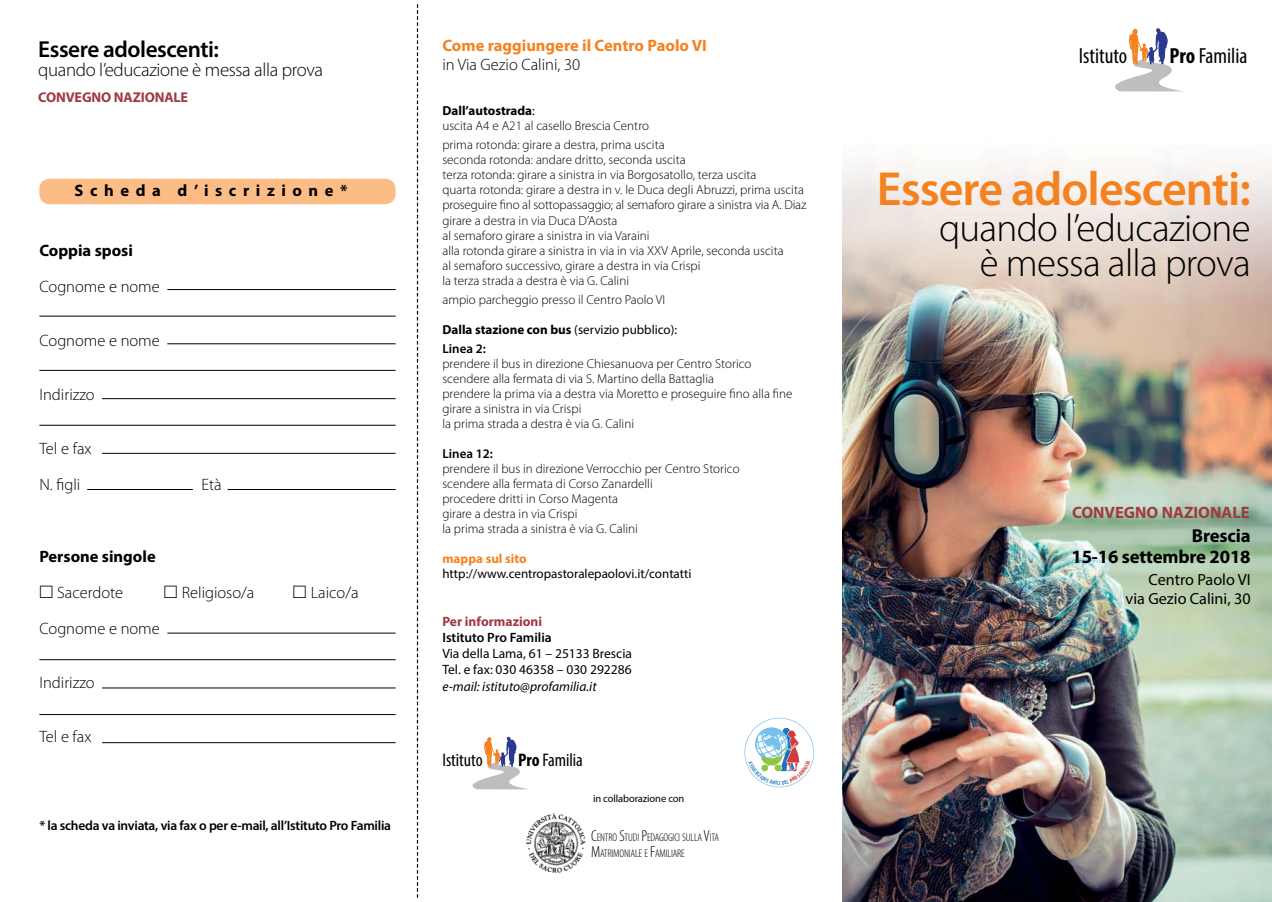
<style>
.page{position:relative;width:1272px;height:902px;background:#fff}
.page>*{position:absolute;margin:0;border:0;box-sizing:border-box;transform-origin:0 0}
.t1{font:600 48px "Myriad Pro";letter-spacing:-.02em;color:#f58220}
.t2{font:300 39px/34.5px "Myriad Pro";letter-spacing:-.02em;color:#000;text-align:right}
.t3{font:600 23.25px "Myriad Pro";letter-spacing:-.02em;color:#000}
.t4{font:condensed 21.9px "Myriad Pro";color:#000}
.t5{font:300 18.9px "Myriad Pro";letter-spacing:-.02em;color:#000}
.t6{font:700 18.75px/21px "Myriad Pro";letter-spacing:-.01em;color:#000;text-align:right}
.t7{font:condensed 18.3px "Myriad Pro";color:#000}
.t8{font:300 16.5px/36px "Myriad Pro";color:#000}
.t9{font:700 16.5px "Myriad Pro";color:#f58220}
.t10{font:700 16.5px "Myriad Pro";color:#000}
.t11{font:700 16.5px "Myriad Pro";letter-spacing:.4em;color:#000}
.t12{font:700 16.5px "Myriad Pro";color:#a03942}
.t13{font:16.2px/18.9px "Myriad Pro";color:#000;text-align:right}
.t14{font:700 14.1px "Myriad Pro";letter-spacing:-.01em;color:#a03942}
.t15{font:600 13.5px "Myriad Pro";letter-spacing:-.02em;color:#000}
.t16{font:13.5px/16.2px "Myriad Pro";color:#000}
.t17{font:italic 13.5px "Myriad Pro";color:#000}
.t18{font:600 13.5px "Myriad Pro";color:#000}
.t19{font:700 13.5px "Myriad Pro";color:#a03942}
.t20{font:300 13.05px/15px "Myriad Pro";color:#000}
.t21{font:700 13.05px/19.2px "Myriad Pro";color:#000}
.t22{font:13.05px "Myriad Pro";color:#000}
.t23{font:700 13.05px "Myriad Pro";color:#f58220}
.t24{font:600 13.05px "Myriad Pro";color:#000}
.t25{font:300 condensed 11.25px/16px "Myriad Pro";letter-spacing:-.015em;color:#000}
.t26{font:10.5px "Myriad Pro";letter-spacing:-.01em;color:#000}
.s1{font-weight:700}
.s2{font-weight:400}
.s3{font-weight:600}
.s4{font-size:16.05px}
</style>
<div class="page">
<div style="left:39px;top:179px;width:356px;height:25px;background:#fcbc86;border-radius:10px"></div>
<hr style="left:167px;top:289px;width:228px;height:1px;background:#000">
<hr style="left:39px;top:316px;width:356px;height:1px;background:#000">
<hr style="left:167px;top:343px;width:228px;height:1px;background:#000">
<hr style="left:39px;top:370px;width:356px;height:1px;background:#000">
<hr style="left:102px;top:398px;width:293px;height:1px;background:#000">
<hr style="left:39px;top:425px;width:356px;height:1px;background:#000">
<hr style="left:102px;top:453px;width:293px;height:1px;background:#000">
<hr style="left:167px;top:632px;width:228px;height:1px;background:#000">
<hr style="left:39px;top:659px;width:356px;height:1px;background:#000">
<hr style="left:102px;top:687px;width:293px;height:1px;background:#000">
<hr style="left:39px;top:714px;width:356px;height:1px;background:#000">
<hr style="left:102px;top:742px;width:293px;height:1px;background:#000">
<svg style="left:417px;top:4px;width:1px;height:893px"></svg>
<hr style="left:87px;top:489px;width:106px;height:1px;background:#000">
<hr style="left:227px;top:489px;width:168px;height:1px;background:#000">
<img style="left:842px;top:156px;width:429px;height:745px">
<img style="left:524px;top:812px;width:62px;height:62px;border-radius:31px">
<svg style="left:1115px;top:28px;width:65px;height:63px"></svg>
<svg style="left:472px;top:736px;width:55px;height:53px"></svg>
<svg style="left:744px;top:717px;width:70px;height:70px"></svg>
<h3 class="t3" style="left:38px;top:34px;width:182px">Essere adolescenti:</h3>
<h3 class="t5" style="left:38px;top:60px;width:286px">quando l’educazione è messa alla prova</h3>
<p class="t14" style="left:38px;top:88px;width:151px">CONVEGNO NAZIONALE</p>
<p class="t11" style="left:74px;top:180px;width:275px">Scheda d’iscrizione*</p>
<p class="t10" style="left:39px;top:239px;width:95px">Coppia sposi</p>
<p class="t8" style="left:39px;top:268px;width:122px">Cognome e nome</p>
<p class="t8" style="left:39px;top:322px;width:122px">Cognome e nome</p>
<p class="t8" style="left:39px;top:376px;width:57px">Indirizzo</p>
<p class="t8" style="left:39px;top:430px;width:54px">Tel e fax<br>N. figli</p>
<p class="t8" style="left:201px;top:466px;width:22px">Età</p>
<p class="t10" style="left:39px;top:545px;width:118px">Persone singole</p>
<p class="t8" style="left:39px;top:574px;width:85px">□ Sacerdote</p>
<p class="t8" style="left:164px;top:574px;width:92px">□ Religioso/a</p>
<p class="t8" style="left:293px;top:574px;width:67px">□ Laico/a</p>
<p class="t8" style="left:39px;top:610px;width:122px">Cognome e nome</p>
<p class="t8" style="left:39px;top:664px;width:57px">Indirizzo</p>
<p class="t8" style="left:39px;top:718px;width:54px">Tel e fax</p>
<p class="t15" style="left:39px;top:817px;width:353px">* la scheda va inviata, via fax o per e-mail, all’Istituto Pro Familia</p>
<p class="t9" style="left:442px;top:34px;width:266px">Come raggiungere il Centro Paolo VI</p>
<p class="t8" style="left:442px;top:47px;width:139px">in Via Gezio Calini, 30</p>
<p class="t20" style="left:442px;top:104px;width:208px"><span class="s1">Dall’autostrada</span><span class="s2">:<br></span>uscita A4 e A21 al casello Brescia Centro</p>
<p class="t20" style="left:442px;top:138px;width:365px">prima rotonda: girare a destra, prima uscita<br>seconda rotonda: andare dritto, seconda uscita<br>terza rotonda: girare a sinistra in via Borgosatollo, terza uscita<br>quarta rotonda: girare a destra in v. le Duca degli Abruzzi, prima uscita proseguire fino al sottopassaggio; al semaforo girare a sinistra via A. Diaz girare a destra in via Duca D’Aosta<br>al semaforo girare a sinistra in via Varaini<br>alla rotonda girare a sinistra in via in via XXV Aprile, seconda uscita<br>al semaforo successivo, girare a destra in via Crispi<br>la terza strada a destra è via G. Calini</p>
<p class="t20" style="left:442px;top:292px;width:224px">ampio parcheggio presso il Centro Paolo VI</p>
<p class="t21" style="left:442px;top:319px;width:236px">Dalla stazione con bus <span class="s2">(servizio pubblico):<br></span><span class="s3">Linea 2:</span></p>
<p class="t20" style="left:442px;top:356px;width:351px">prendere il bus in direzione Chiesanuova per Centro Storico scendere alla fermata di via S. Martino della Battaglia<br>prendere la prima via a destra via Moretto e proseguire fino alla fine girare a sinistra in via Crispi<br>la prima strada a destra è via G. Calini</p>
<p class="t24" style="left:442px;top:445px;width:52px">Linea 12:</p>
<p class="t20" style="left:442px;top:461px;width:299px">prendere il bus in direzione Verrocchio per Centro Storico scendere alla fermata di Corso Zanardelli<br>procedere dritti in Corso Magenta<br>girare a destra in via Crispi<br>la prima strada a sinistra è via G. Calini</p>
<p class="t23" style="left:442px;top:550px;width:86px">mappa sul sito</p>
<p class="t22" style="left:442px;top:565px;width:251px">http://www.centropastoralepaolovi.it/contatti</p>
<p class="t19" style="left:442px;top:612px;width:101px">Per informazioni</p>
<p class="t18" style="left:442px;top:628px;width:111px">Istituto Pro Familia</p>
<p class="t16" style="left:442px;top:645px;width:191px">Via della Lama, 61 – 25133 Brescia<br>Tel. e fax: 030 46358 – 030 292286</p>
<p class="t17" style="left:442px;top:677px;width:156px">e-mail: istituto@profamilia.it</p>
<h3 class="t7" style="left:442px;top:748px;width:42px">Istituto</h3>
<h3 class="t7" style="left:518px;top:748px;width:66px"><span class="s1">Pro</span> Familia</h3>
<p class="t26" style="left:593px;top:791px;width:93px">in collaborazione con</p>
<p class="t25" style="left:591px;top:829px;width:130px"><span class="s4">C</span>ENTRO <span class="s4">S</span>TUDI <span class="s4">P</span>EDAGOGICI SULLA <span class="s4">V</span>ITA<br><span class="s4">M</span>ATRIMONIALE E <span class="s4">F</span>AMILIARE</p>
<h3 class="t4" style="left:1078px;top:42px;width:50px">Istituto</h3>
<h3 class="t4" style="left:1169px;top:42px;width:79px"><span class="s1">Pro</span> Familia</h3>
<h1 class="t1" style="left:876px;top:158px;width:375px">Essere adolescenti:</h1>
<h2 class="t2" style="left:939px;top:211px;width:313px">quando l’educazione è messa alla prova</h2>
<p class="t12" style="left:1071px;top:501px;width:179px">CONVEGNO NAZIONALE</p>
<h3 class="t6" style="left:1071px;top:524px;width:181px">Brescia<br>15-16 settembre 2018</h3>
<p class="t13" style="left:1125px;top:569px;width:127px">Centro Paolo VI via Gezio Calini, 30</p>
</div>
